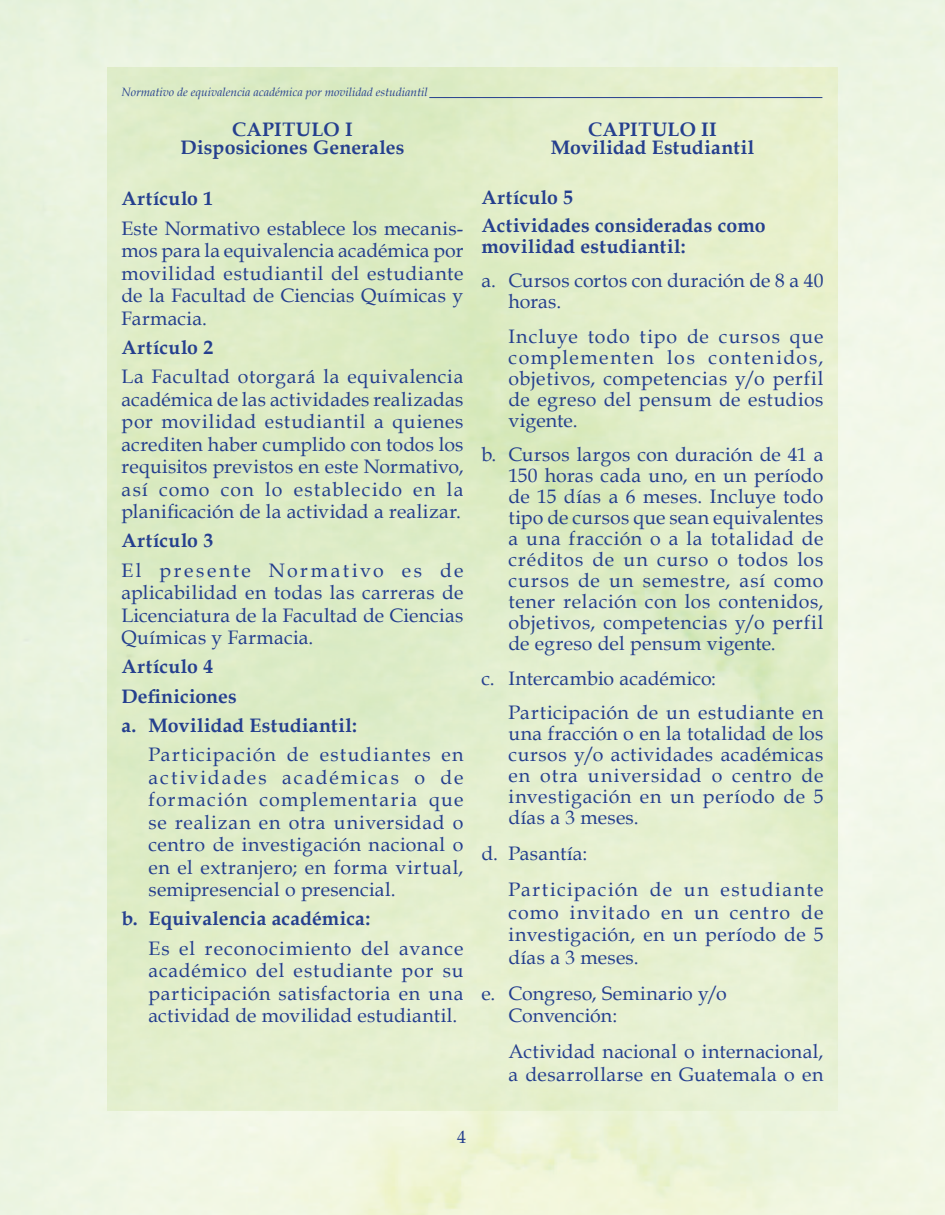
<style>
.page{position:relative;width:945px;height:1215px;background:#fff}
.page>*{position:absolute;margin:0;border:0;box-sizing:border-box;transform-origin:0 0}
.t1{font:19.5px/22.5px "Book Antiqua";letter-spacing:.02em;color:#253f8e;text-align:justify}
.t2{font:700 19.5px/18px "Book Antiqua";letter-spacing:.015em;color:#253f8e;text-align:center}
.t3{font:19.5px/36px "Book Antiqua";letter-spacing:.065em;color:#253f8e}
.t4{font:19.5px/21px "Book Antiqua";color:#253f8e}
.t5{font:18px "Book Antiqua";color:#253f8e}
.t6{font:italic 12px "Book Antiqua";color:#253f8e}
</style>
<div class="page">
<hr style="left:429px;top:97px;width:393px;height:1px;background:#253f8e">
<p class="t6" style="left:122px;top:85px;width:308px">Normativo de equivalencia académica por movilidad estudiantil</p>
<p class="t2" style="left:180px;top:120px;width:226px">CAPITULO I<br>Disposiciones Generales</p>
<p class="t2" style="left:122px;top:190px;width:93px">Artículo 1</p>
<p class="t1" style="left:122px;top:217px;width:344px">Este Normativo establece los mecanis&shy;mos para la equivalencia académica por movilidad estudiantil del estudiante de la Facultad de Ciencias Químicas y Farmacia.</p>
<p class="t2" style="left:122px;top:339px;width:93px">Artículo 2</p>
<p class="t1" style="left:122px;top:365px;width:344px">La Facultad otorgará la equivalencia académica de las actividades realizadas por movilidad estudiantil a quienes acrediten haber cumplido con todos los requisitos previstos en este Normativo, así como con lo establecido en la planificación de la actividad a realizar.</p>
<p class="t2" style="left:122px;top:532px;width:93px">Artículo 3</p>
<p class="t1" style="left:122px;top:559px;width:344px">El presente Normativo es de aplicabilidad en todas las carreras de Licenciatura de la Facultad de Ciencias Químicas y Farmacia.</p>
<p class="t2" style="left:122px;top:652px;width:237px;line-height:29.2px;text-align:left">Artículo 4<br>Definiciones<br>a. Movilidad Estudiantil:</p>
<p class="t1" style="left:148px;top:743px;width:317px">Participación de estudiantes en actividades académicas o de formación complementaria que se realizan en otra universidad o centro de investigación nacional o en el extranjero; en forma virtual, semipresencial o presencial.</p>
<p class="t2" style="left:121px;top:910px;width:250px">b. Equivalencia académica:</p>
<p class="t1" style="left:148px;top:937px;width:317px">Es el reconocimiento del avance académico del estudiante por su participación satisfactoria en una actividad de movilidad estudiantil.</p>
<p class="t2" style="left:551px;top:120px;width:205px">CAPITULO II<br>Movilidad Estudiantil</p>
<p class="t2" style="left:481px;top:184px;width:286px;line-height:27.8px;text-align:left">Artículo 5<br>Actividades consideradas como</p>
<p class="t2" style="left:481px;top:237px;width:206px">movilidad estudiantil:</p>
<p class="t4" style="left:508px;top:270px;width:316px;text-indent:-27px">a. Cursos cortos con duración de 8 a 40 horas.</p>
<p class="t1" style="left:508px;top:326px;width:317px;line-height:21px">Incluye todo tipo de cursos que complementen los contenidos, objetivos, competencias y/o perfil de egreso del pensum de estudios vigente.</p>
<p class="t1" style="left:508px;top:444px;width:317px;line-height:21px;text-indent:-27px">b. Cursos largos con duración de 41 a 150 horas cada uno, en un período de 15 días a 6 meses. Incluye todo tipo de cursos que sean equivalentes a una fracción o a la totalidad de créditos de un curso o todos los cursos de un semestre, así como tener relación con los contenidos, objetivos, competencias y/o perfil de egreso del pensum vigente.</p>
<p class="t1" style="left:508px;top:661px;width:317px;line-height:34.5px;text-indent:-27px">c. Intercambio académico:<br>Participación de un estudiante en</p>
<p class="t1" style="left:508px;top:723px;width:317px;line-height:21px">una fracción o en la totalidad de los cursos y/o actividades académicas en otra universidad o centro de investigación en un período de 5 días a 3 meses.</p>
<p class="t3" style="left:508px;top:836px;width:317px;text-indent:-27px">d. Pasantía:<br>Participación de un estudiante</p>
<p class="t1" style="left:508px;top:901px;width:317px">como invitado en un centro de investigación, en un período de 5 días a 3 meses.</p>
<p class="t1" style="left:508px;top:982px;width:220px;text-indent:-27px">e. Congreso, Seminario y/o<br>Convención:</p>
<p class="t1" style="left:508px;top:1040px;width:317px">Actividad nacional o internacional, a desarrollarse en Guatemala o en</p>
<p class="t5" style="left:457px;top:1126px;width:10px">4</p>
</div>
